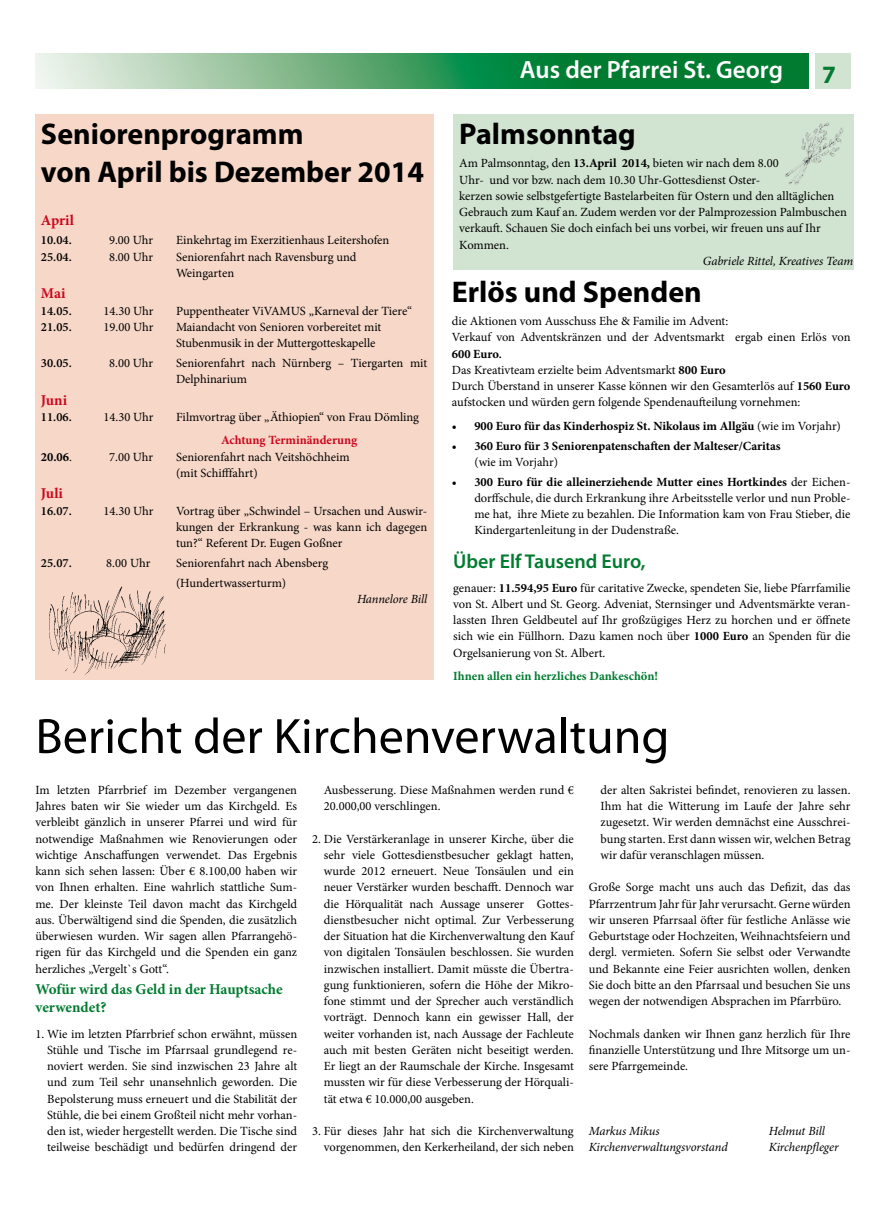
<style>
.page{position:relative;width:886px;height:1205px;background:#fff}
.page>*{position:absolute;margin:0;border:0;box-sizing:border-box;transform-origin:0 0}
.t1{font:50px "Myriad Pro";color:#000}
.t2{font:700 30px/37.5px "Myriad Pro";color:#000}
.t3{font:600 25px "Myriad Pro";color:#fff}
.t4{font:700 25px "Myriad Pro";color:#007b30}
.t5{font:600 20px "Myriad Pro";color:#007b30}
.t6{font:700 15px/18px "Minion Pro";color:#007b30}
.t7{font:700 15px "Minion Pro";letter-spacing:-.005em;color:#cd071e}
.t8{font:12.5px/16.2px "Minion Pro";color:#000;text-align:justify}
.t9{font:700 12.5px "Minion Pro";color:#000}
.t10{font:italic 12.5px "Minion Pro";letter-spacing:-.01em;color:#000}
.t11{font:600 12.5px "Minion Pro";color:#000}
.t12{font:700 12.5px "Minion Pro";color:#007b30}
.t13{font:700 12.5px "Minion Pro";color:#cd071e}
.s1{font-weight:400}
.s2{font-weight:700}
.s3{font-weight:600}
</style>
<div class="page">
<div style="left:35px;top:114px;width:399px;height:566px;background:#f6d7c8"></div>
<div style="left:453px;top:114px;width:400px;height:156px;background:#d1e3d1"></div>
<svg style="left:35px;top:53px;width:773px;height:36px;background:#50a36d"></svg>
<div style="left:815px;top:53px;width:35px;height:36px;background:#d1e3d1"></div>
<img style="left:49px;top:586px;width:117px;height:89px">
<img style="left:786px;top:122px;width:58px;height:62px">
<h2 class="t2" style="left:41px;top:114px;width:385px">Seniorenprogramm<br>von April bis Dezember 2014</h2>
<p class="t7" style="left:41px;top:209px;width:34px">April</p>
<p class="t11" style="left:41px;top:232px;width:32px">10.04.</p>
<p class="t8" style="left:109px;top:232px;width:46px">9.00 Uhr</p>
<p class="t8" style="left:176px;top:232px;width:215px">Einkehrtag im Exerzitienhaus Leitershofen</p>
<p class="t11" style="left:41px;top:248px;width:32px">25.04.</p>
<p class="t8" style="left:109px;top:249px;width:46px">8.00 Uhr</p>
<p class="t8" style="left:176px;top:249px;width:182px">Seniorenfahrt nach Ravensburg und<br>Weingarten</p>
<p class="t7" style="left:41px;top:283px;width:26px">Mai</p>
<p class="t11" style="left:41px;top:302px;width:32px">14.05.</p>
<p class="t8" style="left:103px;top:303px;width:52px">14.30 Uhr</p>
<p class="t8" style="left:176px;top:303px;width:238px">Puppentheater ViVAMUS „Karneval der Tiere“</p>
<p class="t11" style="left:41px;top:318px;width:32px">21.05.</p>
<p class="t8" style="left:103px;top:319px;width:52px">19.00 Uhr</p>
<p class="t8" style="left:176px;top:319px;width:207px">Maiandacht von Senioren vorbereitet mit<br>Stubenmusik in der Muttergotteskapelle</p>
<p class="t11" style="left:41px;top:354px;width:32px">30.05.</p>
<p class="t8" style="left:109px;top:355px;width:46px">8.00 Uhr</p>
<p class="t8" style="left:176px;top:355px;width:253px">Seniorenfahrt nach Nürnberg – Tiergarten mit<br>Delphinarium</p>
<p class="t7" style="left:41px;top:389px;width:28px">Juni</p>
<p class="t11" style="left:41px;top:408px;width:32px">11.06.</p>
<p class="t8" style="left:103px;top:409px;width:52px">14.30 Uhr</p>
<p class="t8" style="left:176px;top:409px;width:245px">Filmvortrag über „Äthiopien“ von Frau Dömling</p>
<p class="t13" style="left:221px;top:432px;width:138px">Achtung Terminänderung</p>
<p class="t9" style="left:41px;top:448px;width:33px">20.06<span class="s1">.</span></p>
<p class="t8" style="left:109px;top:449px;width:46px">7.00 Uhr</p>
<p class="t8" style="left:176px;top:449px;width:175px">Seniorenfahrt nach Veitshöchheim (mit Schifffahrt)</p>
<p class="t7" style="left:41px;top:483px;width:23px">Juli</p>
<p class="t11" style="left:41px;top:502px;width:32px">16.07.</p>
<p class="t8" style="left:103px;top:503px;width:52px">14.30 Uhr</p>
<p class="t8" style="left:176px;top:503px;width:253px">Vortrag über „Schwindel – Ursachen und Auswir&shy;kungen der Erkrankung - was kann ich dagegen tun?“ Referent Dr. Eugen Goßner</p>
<p class="t11" style="left:41px;top:554px;width:32px">25.07.</p>
<p class="t8" style="left:106px;top:555px;width:46px">8.00 Uhr</p>
<p class="t8" style="left:176px;top:553px;width:154px;line-height:19.8px">Seniorenfahrt nach Abensberg (Hundertwasserturm)</p>
<p class="t10" style="left:357px;top:590px;width:72px">Hannelore Bill</p>
<h3 class="t3" style="left:520px;top:54px;width:264px">Aus der Pfarrei St. Georg</h3>
<h3 class="t4" style="left:822px;top:58px;width:15px">7</h3>
<h2 class="t2" style="left:459px;top:114px;width:178px">Palmsonntag</h2>
<p class="t8" style="left:459px;top:155px;width:389px;text-align:left">Am Palmsonntag, den <span class="s2">13.April 2014,</span> bieten wir nach dem 8.00<br>Uhr- und vor bzw. nach dem 10.30 Uhr-Gottesdienst Oster-<br>kerzen sowie selbstgefertigte Bastelarbeiten für Ostern und den alltäglichen Gebrauch zum Kauf an. Zudem werden vor der Palmprozession Palmbuschen verkauft. Schauen Sie doch einfach bei uns vorbei, wir freuen uns auf Ihr Kommen.</p>
<p class="t10" style="left:703px;top:252px;width:152px">Gabriele Rittel, Kreatives Team</p>
<h2 class="t2" style="left:452px;top:272px;width:251px">Erlös und Spenden</h2>
<p class="t8" style="left:452px;top:313px;width:400px;text-align:left">die Aktionen vom Ausschuss Ehe &amp; Familie im Advent:<br>Verkauf von Adventskränzen und der Adventsmarkt ergab einen Erlös von <span class="s2">600 Euro</span><span class="s3">.<br></span>Das Kreativteam erzielte beim Adventsmarkt <span class="s2">800 Euro<br></span>Durch Überstand in unserer Kasse können wir den Gesamterlös auf <span class="s2">1560 Euro </span>aufstocken und würden gern folgende Spendenaufteilung vornehmen:</p>
<p class="t9" style="left:452px;top:417px;width:391px">• 900 Euro für das Kinderhospiz St. Nikolaus im Allgäu <span class="s1">(wie im Vorjahr)</span></p>
<p class="t9" style="left:452px;top:437px;width:330px">• 360 Euro für 3 Seniorenpatenschaften der Malteser/Caritas</p>
<p class="t8" style="left:474px;top:454px;width:85px">(wie im Vorjahr)</p>
<p class="t8" style="left:474px;top:473px;width:378px;text-indent:-22px"><span class="s2">• 300 Euro für die alleinerziehende Mutter eines Hortkindes</span> der Eichen&shy;dorffschule, die durch Erkrankung ihre Arbeitsstelle verlor und nun Proble&shy;me hat, ihre Miete zu bezahlen. Die Information kam von Frau Stieber, die Kindergartenleitung in der Dudenstraße.</p>
<h3 class="t5" style="left:453px;top:549px;width:194px">Über Elf Tausend Euro,</h3>
<p class="t8" style="left:453px;top:579px;width:399px">genauer: <span class="s2">11.594,95 Euro</span> für caritative Zwecke, spendeten Sie, liebe Pfarrfamilie von St. Albert und St. Georg. Adveniat, Sternsinger und Adventsmärkte veran&shy;lassten Ihren Geldbeutel auf Ihr großzügiges Herz zu horchen und er öffnete sich wie ein Füllhorn. Dazu kamen noch über <span class="s2">1000 Euro</span> an Spenden für die Orgelsanierung von St. Albert.</p>
<p class="t12" style="left:453px;top:667px;width:206px">Ihnen allen ein herzliches Dankeschön!</p>
<h1 class="t1" style="left:35px;top:705px;width:635px">Bericht der Kirchenverwaltung</h1>
<p class="t8" style="left:35px;top:782px;width:263px">Im letzten Pfarrbrief im Dezember vergangenen Jahres baten wir Sie wieder um das Kirchgeld. Es verbleibt gänzlich in unserer Pfarrei und wird für notwendige Maßnahmen wie Renovierungen oder wichtige Anschaffungen verwendet. Das Ergebnis kann sich sehen lassen: Über € 8.100,00 haben wir von Ihnen erhalten. Eine wahrlich stattliche Sum&shy;me. Der kleinste Teil davon macht das Kirchgeld aus. Überwältigend sind die Spenden, die zusätzlich überwiesen wurden. Wir sagen allen Pfarrangehö&shy;rigen für das Kirchgeld und die Spenden ein ganz herzliches „Vergelt`s Gott“.</p>
<p class="t6" style="left:35px;top:980px;width:249px">Wofür wird das Geld in der Hauptsache verwendet?</p>
<p class="t8" style="left:47px;top:1025px;width:252px;text-indent:-12px">1. Wie im letzten Pfarrbrief schon erwähnt, müssen Stühle und Tische im Pfarrsaal grundlegend re&shy;noviert werden. Sie sind inzwischen 23 Jahre alt und zum Teil sehr unansehnlich geworden. Die Bepolsterung muss erneuert und die Stabilität der Stühle, die bei einem Großteil nicht mehr vorhan&shy;den ist, wieder hergestellt werden. Die Tische sind teilweise beschädigt und bedürfen dringend der</p>
<p class="t8" style="left:324px;top:782px;width:251px">Ausbesserung. Diese Maßnahmen werden rund €<br>20.000,00 verschlingen.</p>
<p class="t8" style="left:324px;top:830px;width:252px;text-indent:-12px">2. Die Verstärkeranlage in unserer Kirche, über die sehr viele Gottesdienstbesucher geklagt hatten, wurde 2012 erneuert. Neue Tonsäulen und ein neuer Verstärker wurden beschafft. Dennoch war die Hörqualität nach Aussage unserer Gottes&shy;dienstbesucher nicht optimal. Zur Verbesserung der Situation hat die Kirchenverwaltung den Kauf von digitalen Tonsäulen beschlossen. Sie wurden inzwischen installiert. Damit müsste die Übertra&shy;gung funktionieren, sofern die Höhe der Mikro&shy;fone stimmt und der Sprecher auch verständlich vorträgt. Dennoch kann ein gewisser Hall, der weiter vorhanden ist, nach Aussage der Fachleute auch mit besten Geräten nicht beseitigt werden.<br>Er liegt an der Raumschale der Kirche. Insgesamt mussten wir für diese Verbesserung der Hörquali&shy;tät etwa € 10.000,00 ausgeben.</p>
<p class="t8" style="left:312px;top:1123px;width:263px;text-align:right">3. Für dieses Jahr hat sich die Kirchenverwaltung vorgenommen, den Kerkerheiland, der sich neben</p>
<p class="t8" style="left:600px;top:782px;width:251px">der alten Sakristei befindet, renovieren zu lassen.<br>Ihm hat die Witterung im Laufe der Jahre sehr zugesetzt. Wir werden demnächst eine Ausschrei&shy;bung starten. Erst dann wissen wir, welchen Betrag wir dafür veranschlagen müssen.</p>
<p class="t8" style="left:589px;top:879px;width:263px">Große Sorge macht uns auch das Defizit, das das Pfarrzentrum Jahr für Jahr verursacht. Gerne würden wir unseren Pfarrsaal öfter für festliche Anlässe wie Geburtstage oder Hochzeiten, Weihnachtsfeiern und dergl. vermieten. Sofern Sie selbst oder Verwandte und Bekannte eine Feier ausrichten wollen, denken Sie doch bitte an den Pfarrsaal und besuchen Sie uns wegen der notwendigen Absprachen im Pfarrbüro.</p>
<p class="t8" style="left:589px;top:1025px;width:263px">Nochmals danken wir Ihnen ganz herzlich für Ihre finanzielle Unterstützung und Ihre Mitsorge um un&shy;sere Pfarrgemeinde.</p>
<p class="t10" style="left:589px;top:1122px;width:72px">Markus Mikus</p>
<p class="t10" style="left:769px;top:1122px;width:57px">Helmut Bill</p>
<p class="t10" style="left:589px;top:1139px;width:140px">Kirchenverwaltungsvorstand</p>
<p class="t10" style="left:769px;top:1139px;width:71px">Kirchenpfleger</p>
</div>
